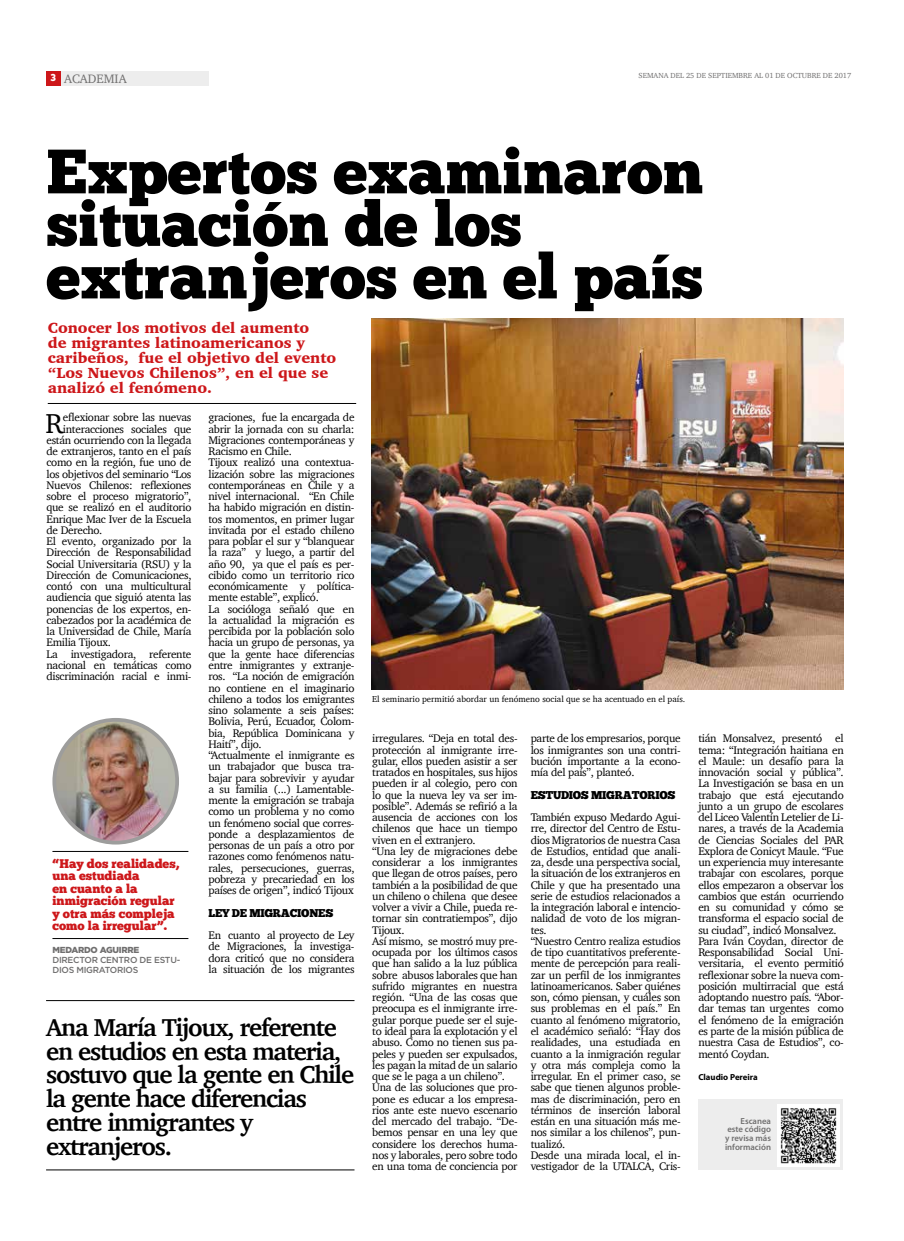
<style>
.page{position:relative;width:904px;height:1241px;background:#fff}
.page>*{position:absolute;margin:0;border:0;box-sizing:border-box;transform-origin:0 0}
.t1{font:62.5px/52.5px "Chunk Five Ex";color:#000}
.t2{font:28px "Charter";color:#000}
.t3{font:700 25px/23.8px "Charter";letter-spacing:-.045em;color:#000}
.t4{font:900 15px/15px "Charter";color:#cd171a}
.t5{font:12.5px/12.5px "Chunk Five Ex";color:#cd171a}
.t6{font:12.5px "Charter";color:#706f6f}
.t7{font:11.25px/11.2px "Charter";letter-spacing:-.025em;color:#000}
.t8{font:11.25px "Chunk Five Ex";letter-spacing:-.025em;color:#000}
.t9{font:8.75px "Charter";color:#000}
.t10{font:600 8.75px/8.8px "Myriad Pro";color:#706f6f;text-align:justify}
.t11{font:500 8.75px/10px "Gotham";letter-spacing:-.03em;color:#706f6f}
.t12{font:700 8.75px "Myriad Pro";color:#000}
.t13{font:900 8.75px "Gotham";letter-spacing:-.03em;color:#706f6f}
.t14{font:7.5px "Charter";color:#706f6f}
.s1{font-family:"Chunk Five Ex";font-size:10px;color:#fff}
</style>
<div class="page">
<div style="left:46px;top:71px;width:15px;height:15px;background:#cd171a"></div>
<div style="left:62px;top:71px;width:147px;height:15px;background:#ededed"></div>
<hr style="left:46px;top:1169px;width:308px;height:1px;background:#000">
<hr style="left:46px;top:1000px;width:308px;height:1px;background:#000">
<hr style="left:48px;top:403px;width:308px;height:1px;background:#000">
<img style="left:371px;top:318px;width:472px;height:371px">
<hr style="left:52px;top:851px;width:136px;height:1px;background:#000">
<hr style="left:52px;top:938px;width:136px;height:1px;background:#000">
<img style="left:54px;top:719px;width:123px;height:123px;border-radius:61px">
<div style="left:52px;top:717px;width:127px;height:127px;border:4px solid #9d9d9c;border-radius:50%"></div>
<div style="left:698px;top:1099px;width:145px;height:70px;background:#ededed"></div>
<img style="left:777px;top:1104px;width:62px;height:62px">
<p class="t6" style="left:51px;top:67px;width:78px"><span class="s1">3</span> ACADEMIA</p>
<p class="t14" style="left:638px;top:69px;width:214px">SEMANA DEL 25 DE SEPTIEMBRE AL 01 DE OCTUBRE DE 2017</p>
<h1 class="t1" style="left:46px;top:144px;width:658px">Expertos examinaron situación de los extranjeros en el país</h1>
<h3 class="t4" style="left:48px;top:320px;width:290px">Conocer los motivos del aumento<br>de migrantes latinoamericanos y caribeños, fue el objetivo del evento “Los Nuevos Chilenos”, en el que se analizó el fenómeno.</h3>
<h2 class="t2" style="left:46px;top:399px;width:20px">R</h2>
<p class="t7" style="left:63px;top:411px;width:130px">eflexionar sobre las nuevas</p>
<p class="t7" style="left:208px;top:411px;width:148px">graciones, fue la encargada de abrir la jornada con su charla:<br>Migraciones contemporáneas y<br>Racismo en Chile.<br>Tijoux realizó una contextua&shy;lización sobre las migraciones contemporáneas en Chile y a nivel internacional. “En Chile ha habido migración en distin&shy;tos momentos, en primer lugar invitada por el estado chileno para poblar el sur y “blanquear la raza” y luego, a partir del año 90, ya que el país es per&shy;cibido como un territorio rico económicamente y política&shy;mente estable”, explicó.<br>La socióloga señaló que en la actualidad la migración es percibida por la población solo hacia un grupo de personas, ya que la gente hace diferencias entre inmigrantes y extranje&shy;ros. “La noción de emigración no contiene en el imaginario chileno a todos los emigrantes sino solamente a seis países:<br>Bolivia, Perú, Ecuador, Colom&shy;bia, República Dominicana y<br>Haití”, dijo.<br>“Actualmente el inmigrante es un trabajador que busca tra&shy;bajar para sobrevivir y ayudar a su familia (...) Lamentable&shy;mente la emigración se trabaja como un problema y no como un fenómeno social que corres&shy;ponde a desplazamientos de personas de un país a otro por razones como fenómenos natu&shy;rales, persecuciones, guerras, pobreza y precariedad en los países de origen”, indicó Tijoux</p>
<p class="t8" style="left:208px;top:904px;width:126px">LEY DE MIGRACIONES</p>
<p class="t7" style="left:208px;top:929px;width:147px;text-align:justify">En cuanto al proyecto de Ley de Migraciones, la investiga&shy;dora criticó que no considera la situación de los migrantes</p>
<p class="t7" style="left:63px;top:423px;width:130px">interacciones sociales que</p>
<p class="t7" style="left:46px;top:434px;width:146px">están ocurriendo con la llegada</p>
<p class="t7" style="left:46px;top:445px;width:146px">de extranjeros, tanto en el país</p>
<p class="t7" style="left:46px;top:456px;width:146px">como en la región, fue uno de</p>
<p class="t7" style="left:46px;top:468px;width:146px">los objetivos del seminario “Los</p>
<p class="t7" style="left:46px;top:479px;width:146px">Nuevos Chilenos: reflexiones</p>
<p class="t7" style="left:46px;top:490px;width:146px">sobre el proceso migratorio”,</p>
<p class="t7" style="left:46px;top:501px;width:146px">que se realizó en el auditorio</p>
<p class="t7" style="left:46px;top:513px;width:146px">Enrique Mac Iver de la Escuela</p>
<p class="t7" style="left:46px;top:524px;width:57px">de Derecho.</p>
<p class="t7" style="left:46px;top:535px;width:146px">El evento, organizado por la</p>
<p class="t7" style="left:46px;top:546px;width:146px">Dirección de Responsabilidad</p>
<p class="t7" style="left:46px;top:558px;width:146px">Social Universitaria (RSU) y la</p>
<p class="t7" style="left:46px;top:569px;width:146px">Dirección de Comunicaciones,</p>
<p class="t7" style="left:46px;top:580px;width:146px">contó con una multicultural</p>
<p class="t7" style="left:46px;top:591px;width:146px">audiencia que siguió atenta las</p>
<p class="t7" style="left:46px;top:603px;width:146px">ponencias de los expertos, en-</p>
<p class="t7" style="left:46px;top:614px;width:146px">cabezados por la académica de</p>
<p class="t7" style="left:46px;top:625px;width:146px">la Universidad de Chile, María</p>
<p class="t7" style="left:46px;top:636px;width:66px">Emilia Tijoux.</p>
<p class="t7" style="left:46px;top:648px;width:146px">La investigadora, referente</p>
<p class="t7" style="left:46px;top:659px;width:146px">nacional en temáticas como</p>
<p class="t7" style="left:46px;top:670px;width:146px">discriminación racial e inmi-</p>
<p class="t9" style="left:372px;top:691px;width:314px">El seminario permitió abordar un fenómeno social que se ha acentuado en el país.</p>
<p class="t7" style="left:372px;top:732px;width:147px">irregulares. “Deja en total des&shy;protección al inmigrante irre&shy;gular, ellos pueden asistir a ser tratados en hospitales, sus hijos pueden ir al colegio, pero con lo que la nueva ley va ser im&shy;posible”. Además se refirió a la ausencia de acciones con los chilenos que hace un tiempo viven en el extranjero.<br>“Una ley de migraciones debe considerar a los inmigrantes que llegan de otros países, pero también a la posibilidad de que un chileno o chilena que desee volver a vivir a Chile, pueda re&shy;tornar sin contratiempos”, dijo<br>Tijoux.<br>Así mismo, se mostró muy pre&shy;ocupada por los últimos casos que han salido a la luz pública sobre abusos laborales que han sufrido migrantes en nuestra región. “Una de las cosas que preocupa es el inmigrante irre&shy;gular porque puede ser el suje&shy;to ideal para la explotación y el abuso. Como no tienen sus pa&shy;peles y pueden ser expulsados, les pagan la mitad de un salario que se le paga a un chileno”.<br>Una de las soluciones que pro&shy;pone es educar a los empresa&shy;rios ante este nuevo escenario del mercado del trabajo. “De&shy;bemos pensar en una ley que considere los derechos huma&shy;nos y laborales, pero sobre todo en una toma de conciencia por</p>
<p class="t7" style="left:530px;top:732px;width:151px;text-align:justify">parte de los empresarios, porque los inmigrantes son una contri&shy;bución importante a la econo&shy;mía del país”, planteó.</p>
<p class="t8" style="left:530px;top:786px;width:146px">ESTUDIOS MIGRATORIOS</p>
<p class="t7" style="left:530px;top:811px;width:151px">También expuso Medardo Agui&shy;rre, director del Centro de Estu&shy;dios Migratorios de nuestra Casa de Estudios, entidad que anali&shy;za, desde una perspectiva social, la situación de los extranjeros en<br>Chile y que ha presentado una serie de estudios relacionados a la integración laboral e intencio&shy;nalidad de voto de los migran&shy;tes.<br>“Nuestro Centro realiza estudios de tipo cuantitativos preferente&shy;mente de percepción para reali&shy;zar un perfil de los inmigrantes latinoamericanos. Saber quiénes son, cómo piensan, y cuáles son sus problemas en el país.” En cuanto al fenómeno migratorio, el académico señaló: “Hay dos realidades, una estudiada en cuanto a la inmigración regular y otra más compleja como la irregular. En el primer caso, se sabe que tienen algunos proble&shy;mas de discriminación, pero en términos de inserción laboral están en una situación más me&shy;nos similar a los chilenos”, pun&shy;tualizó.<br>Desde una mirada local, el in&shy;vestigador de la UTALCA, Cris-</p>
<p class="t7" style="left:698px;top:732px;width:147px">tián Monsalvez, presentó el tema: “Integración haitiana en el Maule: un desafío para la innovación social y pública”.<br>La Investigación se basa en un trabajo que está ejecutando junto a un grupo de escolares del Liceo Valentín Letelier de Li&shy;nares, a través de la Academia de Ciencias Sociales del PAR<br>Explora de Conicyt Maule. “Fue un experiencia muy interesante trabajar con escolares, porque ellos empezaron a observar los cambios que están ocurriendo en su comunidad y cómo se transforma el espacio social de su ciudad”, indicó Monsalvez.<br>Para Iván Coydan, director de<br>Responsabilidad Social Uni&shy;versitaria, el evento permitió reflexionar sobre la nueva com&shy;posición multirracial que está adoptando nuestro país. “Abor&shy;dar temas tan urgentes como el fenómeno de la emigración es parte de la misión pública de nuestra Casa de Estudios”, co&shy;mentó Coydan.</p>
<p class="t12" style="left:698px;top:1070px;width:61px">Claudio Pereira</p>
<p class="t5" style="left:52px;top:856px;width:128px">“Hay dos realidades, una estudiada<br>en cuanto a la inmigración regular y otra más compleja como la irregular”.</p>
<p class="t13" style="left:52px;top:943px;width:88px">MEDARDO AGUIRRE</p>
<p class="t11" style="left:52px;top:954px;width:129px">DIRECTOR CENTRO DE ESTU-<br>DIOS MIGRATORIOS</p>
<h3 class="t3" style="left:46px;top:1014px;width:310px">Ana María Tijoux, referente en estudios en esta materia, sostuvo que la gente en Chile la gente hace diferencias entre inmigrantes y extranjeros.</h3>
<p class="t10" style="left:725px;top:1115px;width:47px;text-indent:15px">Escanea este código y revisa más información</p>
</div>
